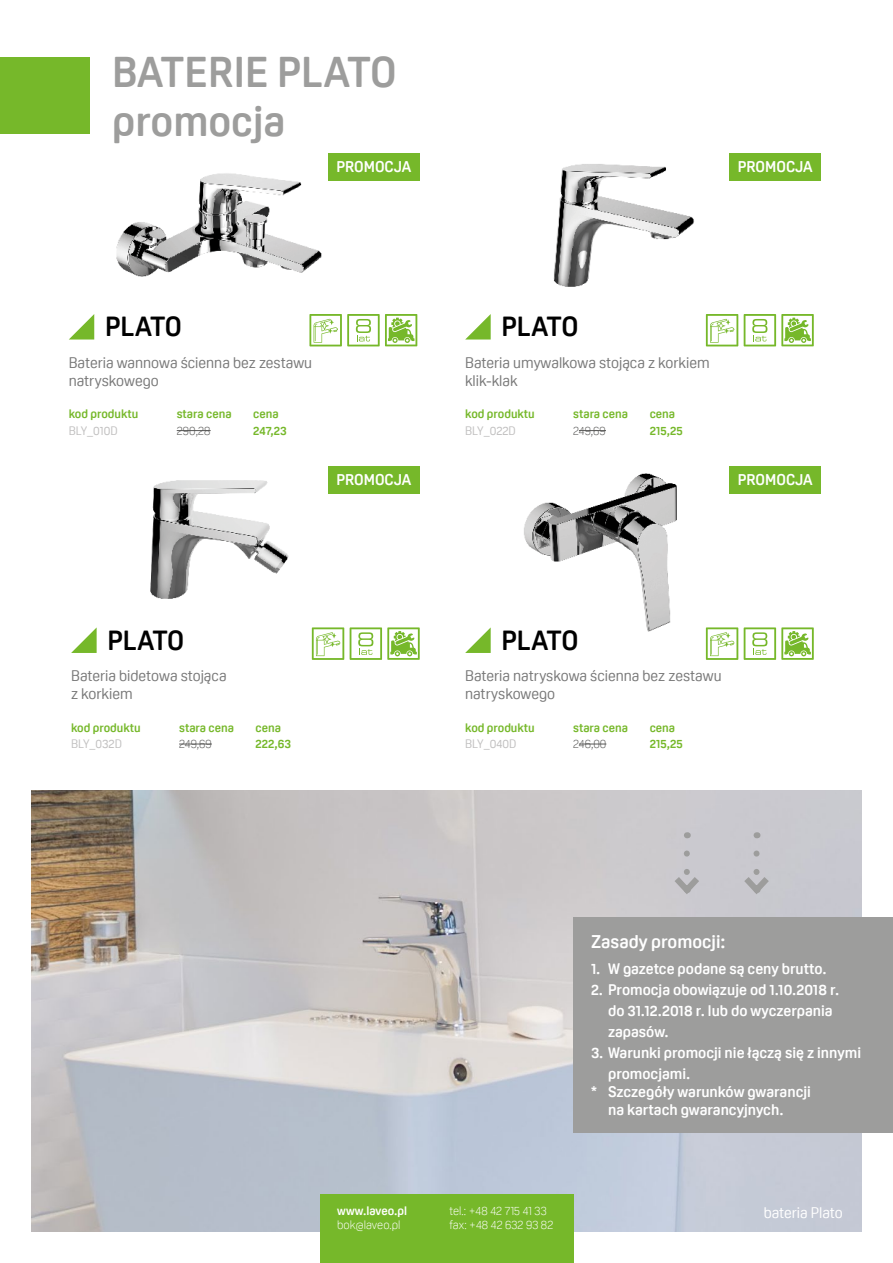
<style>
.page{position:relative;width:893px;height:1263px;background:#fff}
.page>*{position:absolute;margin:0;border:0;box-sizing:border-box;transform-origin:0 0}
.t1{font:700 42px/48.8px "Oscine";color:#9d9d9c}
.t2{font:700 27px "Oscine";letter-spacing:-.01em;color:#000}
.t3{font:700 18px "Oscine";color:#fff}
.t4{font:700 15.15px "Oscine";color:#fff}
.t5{font:700 15px/21px "Oscine";color:#fff}
.t6{font:15px/18px "Oscine";color:#797979}
.t7{font:15px "Oscine";color:#fff}
.t8{font:700 12px "Oscine";color:#76b82a}
.t9{font:300 12px/13.5px "Oscine";color:#fff}
.t10{font:12px "Oscine";color:#c1c0c0}
.t11{font:300 12px "Oscine";color:#575756}
.t12{font:700 12px "Oscine";color:#fff}
</style>
<div class="page">
<img style="left:32px;top:791px;width:829px;height:440px">
<div style="left:0;top:57px;width:89px;height:77px;background:#76b82a"></div>
<img style="left:116px;top:173px;width:205px;height:104px">
<img style="left:150px;top:480px;width:139px;height:119px">
<img style="left:553px;top:164px;width:141px;height:123px">
<img style="left:524px;top:473px;width:153px;height:159px">
<div style="left:328px;top:153px;width:92px;height:28px;background:#76b82a"></div>
<div style="left:328px;top:466px;width:92px;height:28px;background:#76b82a"></div>
<div style="left:729px;top:153px;width:92px;height:28px;background:#76b82a"></div>
<div style="left:729px;top:466px;width:92px;height:28px;background:#76b82a"></div>
<svg style="left:312px;top:627px;width:32px;height:33px"></svg>
<svg style="left:706px;top:314px;width:32px;height:32px"></svg>
<svg style="left:706px;top:627px;width:32px;height:33px"></svg>
<svg style="left:309px;top:314px;width:108px;height:32px"></svg>
<svg style="left:350px;top:627px;width:70px;height:33px"></svg>
<svg style="left:744px;top:314px;width:70px;height:32px"></svg>
<svg style="left:744px;top:627px;width:70px;height:33px"></svg>
<svg style="left:69px;top:314px;width:25px;height:25px"></svg>
<svg style="left:71px;top:627px;width:26px;height:26px"></svg>
<svg style="left:466px;top:314px;width:25px;height:25px"></svg>
<svg style="left:465px;top:627px;width:26px;height:26px"></svg>
<hr style="left:177px;top:430px;width:34px;height:1px;background:#575756">
<hr style="left:179px;top:744px;width:33px;height:1px;background:#575756">
<svg style="left:579px;top:430px;width:27px;height:1px"></svg>
<svg style="left:579px;top:744px;width:27px;height:1px"></svg>
<div style="left:320px;top:1195px;width:253px;height:68px;background:#76b82a"></div>
<div style="left:573px;top:917px;width:320px;height:215px;background:#9d9d9c"></div>
<svg style="left:738px;top:853px;width:37px;height:46px;background:#c2c2c7"></svg>
<svg style="left:668px;top:853px;width:37px;height:46px;background:#c4c3c8"></svg>
<h1 class="t1" style="left:112px;top:48px;width:286px">BATERIE PLATO promocja</h1>
<p class="t4" style="left:336px;top:158px;width:76px">PROMOCJA</p>
<p class="t4" style="left:738px;top:158px;width:76px">PROMOCJA</p>
<h2 class="t2" style="left:105px;top:312px;width:78px">PLATO</h2>
<h2 class="t2" style="left:502px;top:312px;width:78px">PLATO</h2>
<p class="t6" style="left:69px;top:354px;width:245px">Bateria wannowa ścienna bez zestawu natryskowego</p>
<p class="t6" style="left:465px;top:354px;width:246px">Bateria umywalkowa stojąca z korkiem klik-klak</p>
<p class="t8" style="left:69px;top:407px;width:71px">kod produktu</p>
<p class="t8" style="left:177px;top:407px;width:56px">stara cena</p>
<p class="t8" style="left:253px;top:407px;width:27px">cena</p>
<p class="t10" style="left:69px;top:424px;width:50px">BLY_010D</p>
<p class="t11" style="left:177px;top:424px;width:35px">290,28</p>
<p class="t8" style="left:253px;top:424px;width:35px">247,23</p>
<p class="t8" style="left:465px;top:407px;width:71px">kod produktu</p>
<p class="t8" style="left:573px;top:407px;width:56px">stara cena</p>
<p class="t8" style="left:650px;top:407px;width:27px">cena</p>
<p class="t10" style="left:465px;top:424px;width:52px">BLY_022D</p>
<p class="t11" style="left:573px;top:424px;width:34px">249,69</p>
<p class="t8" style="left:650px;top:424px;width:35px">215,25</p>
<p class="t4" style="left:336px;top:472px;width:76px">PROMOCJA</p>
<p class="t4" style="left:738px;top:472px;width:76px">PROMOCJA</p>
<h2 class="t2" style="left:107px;top:625px;width:78px">PLATO</h2>
<h2 class="t2" style="left:502px;top:625px;width:78px">PLATO</h2>
<p class="t6" style="left:71px;top:667px;width:157px">Bateria bidetowa stojąca z korkiem</p>
<p class="t6" style="left:465px;top:667px;width:258px">Bateria natryskowa ścienna bez zestawu natryskowego</p>
<p class="t8" style="left:71px;top:720px;width:71px">kod produktu</p>
<p class="t8" style="left:179px;top:720px;width:56px">stara cena</p>
<p class="t8" style="left:256px;top:720px;width:27px">cena</p>
<p class="t10" style="left:71px;top:737px;width:52px">BLY_032D</p>
<p class="t11" style="left:179px;top:737px;width:34px">249,69</p>
<p class="t8" style="left:256px;top:737px;width:37px">222,63</p>
<p class="t8" style="left:465px;top:720px;width:71px">kod produktu</p>
<p class="t8" style="left:573px;top:720px;width:56px">stara cena</p>
<p class="t8" style="left:650px;top:720px;width:27px">cena</p>
<p class="t10" style="left:465px;top:737px;width:53px">BLY_040D</p>
<p class="t11" style="left:573px;top:737px;width:35px">246,00</p>
<p class="t8" style="left:650px;top:737px;width:35px">215,25</p>
<p class="t12" style="left:337px;top:1204px;width:72px">www.laveo.pl</p>
<p class="t9" style="left:337px;top:1218px;width:65px">bok@laveo.pl</p>
<p class="t3" style="left:591px;top:932px;width:136px">Zasady promocji:</p>
<p class="t5" style="left:591px;top:958px;width:237px">1. W gazetce podane są ceny brutto.</p>
<p class="t5" style="left:608px;top:979px;width:233px;text-indent:-17px">2. Promocja obowiązuje od 1.10.2018 r. do 31.12.2018 r. lub do wyczerpania zapasów.</p>
<p class="t5" style="left:608px;top:1042px;width:255px;text-indent:-17px">3. Warunki promocji nie łączą się z innymi promocjami.</p>
<p class="t5" style="left:608px;top:1082px;width:204px;line-height:18px;text-indent:-17px">* Szczegóły warunków gwarancji na kartach gwarancyjnych.</p>
<p class="t9" style="left:450px;top:1204px;width:105px">tel.: +48 42 715 41 33 fax: +48 42 632 93 82</p>
<p class="t7" style="left:764px;top:1204px;width:81px">bateria Plato</p>
</div>
